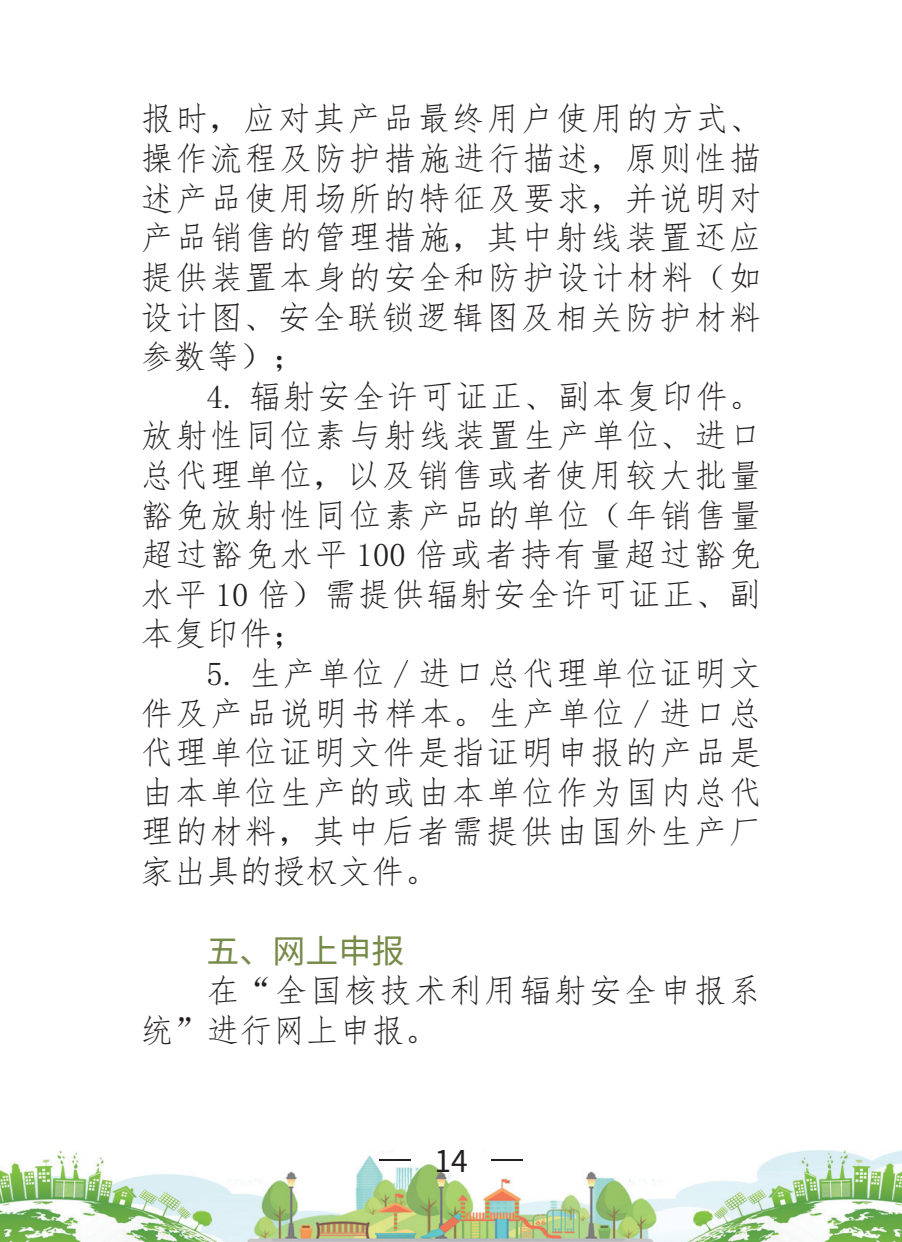
<style>
.page{position:relative;width:902px;height:1242px;background:#fff}
.page>*{position:absolute;margin:0;border:0;box-sizing:border-box;transform-origin:0 0}
.段落样式1{font:33px/39.6px "Fang Song";letter-spacing:.05em;color:#231f20;text-align:justify}
.段落样式1-2{font:33px "Source Han Sans CN";color:#768a48}
.t1{font:30px "Source Han Sans CN";color:#231f20}
</style>
<div class="page">
<img style="left:0;top:1150px;width:901px;height:92px">
<hr style="left:380px;top:1159px;width:31px;height:2px;background:#231f20">
<hr style="left:491px;top:1159px;width:31px;height:2px;background:#231f20">
<p class="段落样式1" style="left:140px;top:99px;width:622px">报时，应对其产品最终用户使用的方式、操作流程及防护措施进行描述，原则性描述产品使用场所的特征及要求，并说明对产品销售的管理措施，其中射线装置还应提供装置本身的安全和防护设计材料（如设计图、安全联锁逻辑图及相关防护材料参数等）；</p>
<p class="段落样式1" style="left:140px;top:376px;width:622px;text-indent:66px">4. 辐射安全许可证正、副本复印件。放射性同位素与射线装置生产单位、进口总代理单位，以及销售或者使用较大批量豁免放射性同位素产品的单位（年销售量超过豁免水平 100 倍或者持有量超过豁免水平 10 倍）需提供辐射安全许可证正、副本复印件；</p>
<p class="段落样式1" style="left:140px;top:654px;width:622px;text-indent:66px">5. 生产单位 / 进口总代理单位证明文件及产品说明书样本。生产单位 / 进口总代理单位证明文件是指证明申报的产品是由本单位生产的或由本单位作为国内总代理的材料，其中后者需提供由国外生产厂家出具的授权文件。</p>
<p class="段落样式1-2" style="left:206px;top:932px;width:199px">五、网上申报</p>
<p class="段落样式1" style="left:140px;top:970px;width:622px;text-indent:66px">在“全国核技术利用辐射安全申报系统”进行网上申报。</p>
<p class="t1" style="left:434px;top:1144px;width:35px">14</p>
</div>
